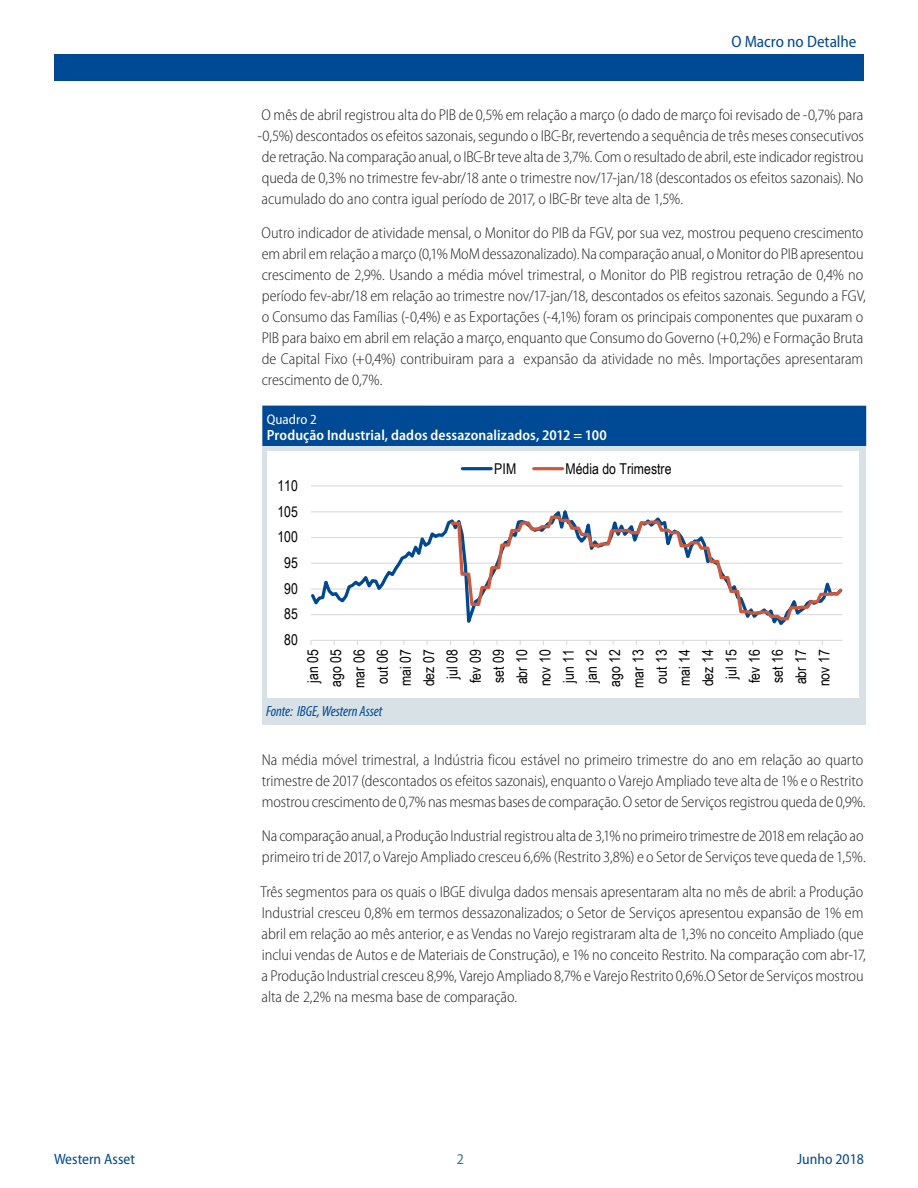
<style>
.page{position:relative;width:918px;height:1188px;background:#fff}
.page>*{position:absolute;margin:0;border:0;box-sizing:border-box;transform-origin:0 0}
.t1{font:semi-condensed 16.5px "Myriad Pro";color:#004994}
.Body_Text{font:300 semi-condensed 15.75px/21px "Myriad Pro";letter-spacing:-.005em;color:#231f20}
.t2{font:15px/23.2px "Arial Narrow";color:#000;text-align:center}
.t3{font:semi-condensed 15px "Myriad Pro";color:#004994}
.Page{font:semi-condensed 15px "Myriad Pro";color:#386e8f}
.t4{font:600 semi-condensed 14.85px "Myriad Pro";letter-spacing:.005em;color:#fff}
.t5{font:14.85px "Arial Narrow";color:#000}
.t6{font:italic condensed 14.85px "Myriad Pro";letter-spacing:-.005em;color:#004994}
.t7{font:semi-condensed 13.95px "Myriad Pro";letter-spacing:.005em;color:#fff}
</style>
<div class="page">
<div style="left:54px;top:54px;width:810px;height:27px;background:#004994"></div>
<div style="left:262px;top:406px;width:604px;height:40px;background:#004994"></div>
<div style="left:262px;top:446px;width:604px;height:279px;background:#d8e1e5"></div>
<div style="left:268px;top:451px;width:591px;height:247px;background:#fff"></div>
<hr style="left:311px;top:485px;width:531px;height:1px;background:#d9d9d9">
<hr style="left:311px;top:640px;width:531px;height:1px;background:#d9d9d9">
<svg style="left:311px;top:510px;width:531px;height:115px"></svg>
<svg style="left:449px;top:514px;width:394px;height:108px"></svg>
<hr style="left:462px;top:467px;width:29px;height:3px;background:#004990">
<hr style="left:534px;top:467px;width:29px;height:3px;background:#cc593c">
<p class="t1" style="left:731px;top:32px;width:127px">O Macro no Detalhe</p>
<p class="Body_Text" style="left:257px;top:104px;width:608px;text-align:justify">O mês de abril registrou alta do PIB de 0,5% em relação a março (o dado de março foi revisado de -0,7% para -0,5%) descontados os efeitos sazonais, segundo o IBC-Br, revertendo a sequência de três meses consecutivos de retração. Na comparação anual, o IBC-Br teve alta de 3,7%. Com o resultado de abril, este indicador registrou queda de 0,3% no trimestre fev-abr/18 ante o trimestre nov/17-jan/18 (descontados os efeitos sazonais). No acumulado do ano contra igual período de 2017, o IBC-Br teve alta de 1,5%.</p>
<p class="Body_Text" style="left:262px;top:223px;width:606px">Outro indicador de atividade mensal, o Monitor do PIB da FGV, por sua vez, mostrou pequeno crescimento em abril em relação a março (0,1% MoM dessazonalizado). Na comparação anual, o Monitor do PIB apresentou crescimento de 2,9%. Usando a média móvel trimestral, o Monitor do PIB registrou retração de 0,4% no período fev-abr/18 em relação ao trimestre nov/17-jan/18, descontados os efeitos sazonais. Segundo a FGV, o Consumo das Famílias (-0,4%) e as Exportações (-4,1%) foram os principais componentes que puxaram o PIB para baixo em abril em relação a março, enquanto que Consumo do Governo (+0,2%) e Formação Bruta de Capital Fixo (+0,4%) contribuiram para a expansão da atividade no mês. Importações apresentaram crescimento de 0,7%.</p>
<p class="t7" style="left:267px;top:411px;width:52px">Quadro 2</p>
<p class="t4" style="left:267px;top:427px;width:342px">Produção Industrial, dados dessazonalizados, 2012 = 100</p>
<p class="t5" style="left:277px;top:475px;width:22px">110</p>
<p class="t5" style="left:277px;top:500px;width:22px">105</p>
<p class="t5" style="left:277px;top:526px;width:22px">100</p>
<p class="t5" style="left:284px;top:552px;width:15px">95</p>
<p class="t5" style="left:284px;top:578px;width:15px">90</p>
<p class="t5" style="left:284px;top:603px;width:15px">85</p>
<p class="t5" style="left:284px;top:629px;width:15px">80</p>
<p class="t5" style="left:494px;top:457px;width:23px">PIM</p>
<p class="t5" style="left:566px;top:457px;width:108px">Média do Trimestre</p>
<p class="t2" style="left:301px;top:688px;width:40px;rotate:-90deg">jan 05 ago 05 mar 06 out 06 mai 07 dez 07 jul 08 fev 09 set 09 abr 10 nov 10 jun 11 jan 12 ago 12 mar 13 out 13 mai 14 dez 14 jul 15 fev 16 set 16 abr 17 nov 17</p>
<p class="t6" style="left:266px;top:703px;width:118px">Fonte: IBGE, Western Asset</p>
<p class="Body_Text" style="left:262px;top:749px;width:605px">Na média móvel trimestral, a Indústria ficou estável no primeiro trimestre do ano em relação ao quarto trimestre de 2017 (descontados os efeitos sazonais), enquanto o Varejo Ampliado teve alta de 1% e o Restrito mostrou crescimento de 0,7% nas mesmas bases de comparação. O setor de Serviços registrou queda de 0,9%.</p>
<p class="Body_Text" style="left:262px;top:826px;width:606px">Na comparação anual, a Produção Industrial registrou alta de 3,1% no primeiro trimestre de 2018 em relação ao primeiro tri de 2017, o Varejo Ampliado cresceu 6,6% (Restrito 3,8%) e o Setor de Serviços teve queda de 1,5%.</p>
<p class="Body_Text" style="left:261px;top:881px;width:607px">Três segmentos para os quais o IBGE divulga dados mensais apresentaram alta no mês de abril: a Produção Industrial cresceu 0,8% em termos dessazonalizados; o Setor de Serviços apresentou expansão de 1% em abril em relação ao mês anterior, e as Vendas no Varejo registraram alta de 1,3% no conceito Ampliado (que inclui vendas de Autos e de Materiais de Construção), e 1% no conceito Restrito. Na comparação com abr-17, a Produção Industrial cresceu 8,9%, Varejo Ampliado 8,7% e Varejo Restrito 0,6%.O Setor de Serviços mostrou alta de 2,2% na mesma base de comparação.</p>
<p class="t3" style="left:54px;top:1151px;width:83px">Western Asset</p>
<p class="t3" style="left:797px;top:1151px;width:68px">Junho 2018</p>
<p class="Page" style="left:457px;top:1151px;width:9px">2</p>
</div>
